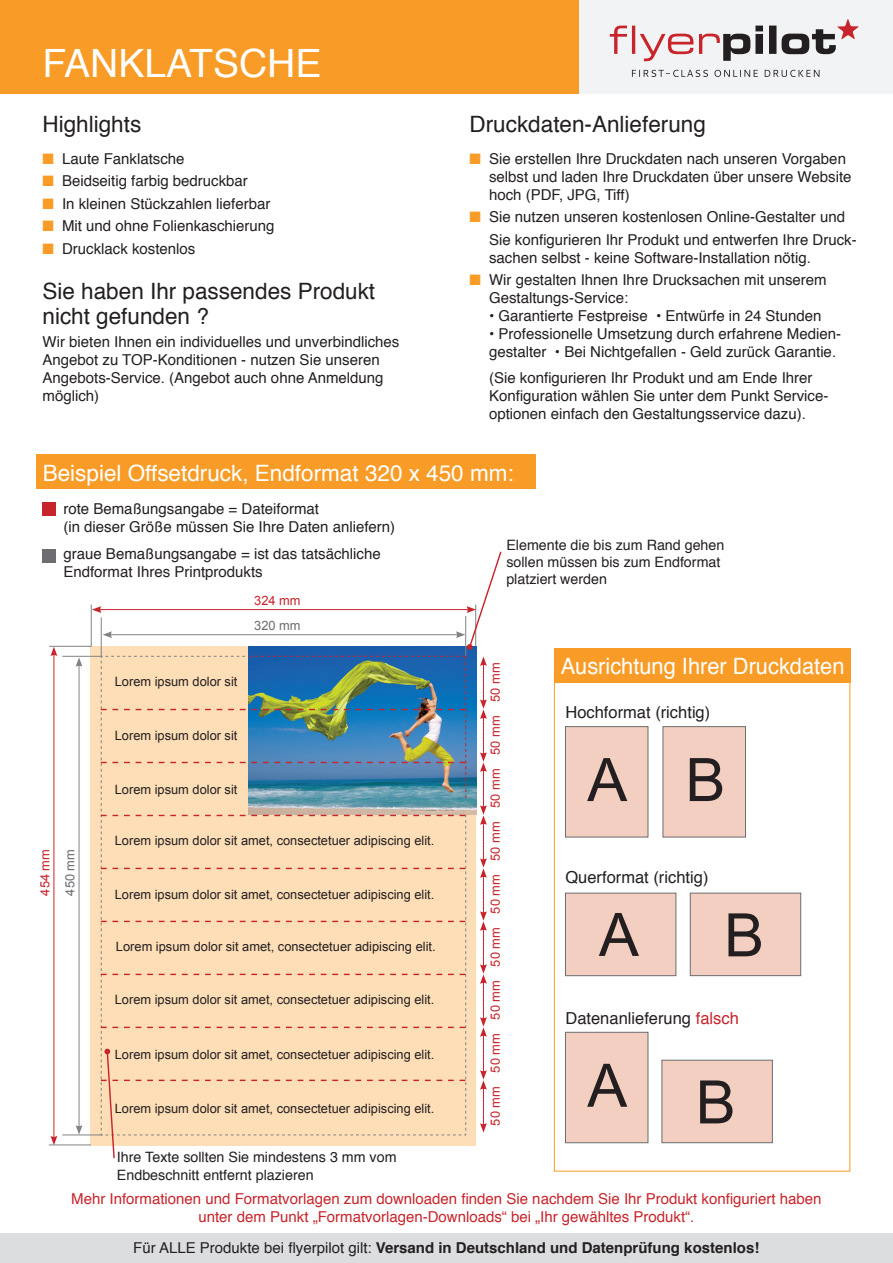
<style>
.page{position:relative;width:893px;height:1263px;background:#fff}
.page>*{position:absolute;margin:0;border:0;box-sizing:border-box;transform-origin:0 0}
.t1{font:60px "Arial";color:#231f20}
.t2{font:39px "Helvetica";color:#fff}
.t3{font:22.5px/25.5px "Helvetica";color:#231f20}
.t4{font:22.5px "Helvetica";color:#fff}
.t5{font:16.5px "Helvetica";color:#231f20}
.t6{font:15px/18px "Helvetica";color:#231f20}
.t7{font:15px/18px "Helvetica";color:#c8242b;text-align:center}
.t8{font:700 15px "Helvetica";color:#231f20}
.t9{font:14.25px/17.1px "Helvetica";color:#231f20}
.t10{font:12.9px "Arial";color:#231f20}
.t11{font:12.9px "Arial";color:#c8242b}
.t12{font:12.9px "Arial";color:#6c6d70}
.s1{color:#f89c27}
.s2{color:#c8242b}
.s3{font-weight:400}
</style>
<div class="page">
<div style="left:0;top:0;width:580px;height:93px;background:#f89c27"></div>
<div style="left:580px;top:0;width:313px;height:93px;background:#f2f3f4"></div>
<svg style="left:632px;top:70px;width:187px;height:7px"></svg>
<svg style="left:610px;top:19px;width:249px;height:42px"></svg>
<div style="left:0;top:1233px;width:892px;height:30px;background:#dcdddf"></div>
<div style="left:91px;top:646px;width:385px;height:499px;background:#fedeb7"></div>
<hr style="left:101px;top:617px;width:1px;height:40px;background:#808285">
<hr style="left:79px;top:664px;width:1px;height:463px;background:#808285">
<svg style="left:76px;top:1125px;width:6px;height:9px"></svg>
<svg style="left:76px;top:657px;width:6px;height:10px"></svg>
<hr style="left:54px;top:654px;width:1px;height:484px;background:#c8242b">
<svg style="left:50px;top:1136px;width:7px;height:8px"></svg>
<svg style="left:50px;top:647px;width:7px;height:9px"></svg>
<hr style="left:483px;top:664px;width:1px;height:38px;background:#c8242b">
<svg style="left:480px;top:656px;width:7px;height:10px"></svg>
<hr style="left:483px;top:716px;width:1px;height:39px;background:#c8242b">
<svg style="left:480px;top:699px;width:7px;height:20px"></svg>
<hr style="left:483px;top:769px;width:1px;height:39px;background:#c8242b">
<svg style="left:480px;top:752px;width:7px;height:20px"></svg>
<hr style="left:483px;top:822px;width:1px;height:39px;background:#c8242b">
<svg style="left:480px;top:805px;width:7px;height:20px"></svg>
<hr style="left:483px;top:875px;width:1px;height:39px;background:#c8242b">
<svg style="left:480px;top:858px;width:7px;height:20px"></svg>
<hr style="left:483px;top:928px;width:1px;height:39px;background:#c8242b">
<svg style="left:480px;top:911px;width:7px;height:20px"></svg>
<hr style="left:483px;top:981px;width:1px;height:38px;background:#c8242b">
<svg style="left:480px;top:964px;width:7px;height:20px"></svg>
<hr style="left:483px;top:1034px;width:1px;height:38px;background:#c8242b">
<svg style="left:480px;top:1017px;width:7px;height:20px"></svg>
<hr style="left:483px;top:1087px;width:1px;height:38px;background:#c8242b">
<svg style="left:480px;top:1123px;width:7px;height:9px"></svg>
<svg style="left:480px;top:1070px;width:7px;height:20px"></svg>
<hr style="left:91px;top:605px;width:1px;height:42px;background:#808285">
<hr style="left:62px;top:656px;width:40px;height:1px;background:#808285">
<hr style="left:49px;top:646px;width:42px;height:1px;background:#808285">
<hr style="left:62px;top:1134px;width:40px;height:1px;background:#808285">
<hr style="left:49px;top:1144px;width:42px;height:1px;background:#808285">
<hr style="left:110px;top:634px;width:348px;height:1px;background:#808285">
<svg style="left:103px;top:631px;width:9px;height:7px"></svg>
<hr style="left:99px;top:609px;width:370px;height:1px;background:#c8242b">
<svg style="left:92px;top:606px;width:9px;height:7px"></svg>
<img style="left:249px;top:646px;width:227px;height:169px">
<hr style="left:465px;top:616px;width:1px;height:40px;background:#808285">
<svg style="left:101px;top:656px;width:365px;height:503px"></svg>
<svg style="left:456px;top:551px;width:46px;height:99px"></svg>
<div style="left:36px;top:454px;width:500px;height:35px;background:#f89c27"></div>
<div style="left:43px;top:502px;width:13px;height:13px;background:#c8242b"></div>
<div style="left:43px;top:549px;width:13px;height:14px;background:#6c6d70"></div>
<div style="left:554px;top:648px;width:296px;height:34px;background:#f89c27"></div>
<div style="left:565px;top:726px;width:83px;height:111px;background:#f2cfc0;border:1px solid #6c6d70"></div>
<div style="left:565px;top:1032px;width:83px;height:111px;background:#f2cfc0;border:1px solid #6c6d70"></div>
<div style="left:663px;top:726px;width:83px;height:111px;background:#f2cfc0;border:1px solid #6c6d70"></div>
<div style="left:565px;top:893px;width:111px;height:83px;background:#f2cfc0;border:1px solid #6c6d70"></div>
<div style="left:690px;top:893px;width:111px;height:83px;background:#f2cfc0;border:1px solid #6c6d70"></div>
<div style="left:661px;top:1060px;width:112px;height:83px;background:#f2cfc0;border:1px solid #6c6d70"></div>
<h2 class="t2" style="left:43px;top:33px;width:280px">FANKLATSCHE</h2>
<h3 class="t3" style="left:43px;top:112px;width:100px">Highlights</h3>
<h3 class="t3" style="left:470px;top:112px;width:238px">Druckdaten-Anlieferung</h3>
<p class="t6" style="left:43px;top:150px;width:144px"><span class="s1">■</span> Laute Fanklatsche</p>
<p class="t6" style="left:43px;top:172px;width:207px"><span class="s1">■</span> Beidseitig farbig bedruckbar</p>
<p class="t6" style="left:43px;top:195px;width:229px"><span class="s1">■</span> In kleinen Stückzahlen lieferbar</p>
<p class="t6" style="left:43px;top:217px;width:234px"><span class="s1">■</span> Mit und ohne Folienkaschierung</p>
<p class="t6" style="left:43px;top:240px;width:154px"><span class="s1">■</span> Drucklack kostenlos</p>
<h3 class="t3" style="left:43px;top:279px;width:334px">Sie haben Ihr passendes Produkt nicht gefunden ?</h3>
<p class="t6" style="left:43px;top:333px;width:358px">Wir bieten Ihnen ein individuelles und unverbindliches Angebot zu TOP-Konditionen - nutzen Sie unseren Angebots-Service. (Angebot auch ohne Anmeldung möglich)</p>
<p class="t6" style="left:489px;top:150px;width:364px;text-indent:-20px"><span class="s1">■</span> Sie erstellen Ihre Druckdaten nach unseren Vorgaben selbst und laden Ihre Druckdaten über unsere Website hoch (PDF, JPG, Tiff)</p>
<p class="t6" style="left:489px;top:206px;width:369px;line-height:22.5px;text-indent:-20px"><span class="s1">■</span> Sie nutzen unseren kostenlosen Online-Gestalter und<br>Sie konfigurieren Ihr Produkt und entwerfen Ihre Druck-</p>
<p class="t6" style="left:489px;top:249px;width:323px">sachen selbst - keine Software-Installation nötig.</p>
<p class="t6" style="left:489px;top:271px;width:339px;text-indent:-20px"><span class="s1">■</span> Wir gestalten Ihnen Ihre Drucksachen mit unserem<br>Gestaltungs-Service:</p>
<p class="t6" style="left:489px;top:307px;width:334px">• Garantierte Festpreise • Entwürfe in 24 Stunden</p>
<p class="t6" style="left:489px;top:325px;width:354px">• Professionelle Umsetzung durch erfahrene Medien&shy;gestalter • Bei Nichtgefallen - Geld zurück Garantie.</p>
<p class="t6" style="left:489px;top:369px;width:341px">(Sie konfigurieren Ihr Produkt und am Ende Ihrer<br>Konfiguration wählen Sie unter dem Punkt Service&shy;optionen einfach den Gestaltungsservice dazu).</p>
<h3 class="t4" style="left:43px;top:455px;width:473px">Beispiel Offsetdruck, Endformat 320 x 450 mm:</h3>
<p class="t6" style="left:63px;top:500px;width:333px">rote Bemaßungsangabe = Dateiformat<br>(in dieser Größe müssen Sie Ihre Daten anliefern)</p>
<p class="t6" style="left:63px;top:545px;width:319px">graue Bemaßungsangabe = ist das tatsächliche<br>Endformat Ihres Printprodukts</p>
<p class="t9" style="left:506px;top:537px;width:220px">Elemente die bis zum Rand gehen sollen müssen bis zum Endformat platziert werden</p>
<p class="t11" style="left:254px;top:592px;width:48px">324 mm</p>
<p class="t11" style="left:37px;top:896px;width:48px;rotate:-90deg">454 mm</p>
<p class="t12" style="left:62px;top:896px;width:48px;rotate:-90deg">450 mm</p>
<p class="t12" style="left:254px;top:617px;width:48px">320 mm</p>
<p class="t10" style="left:115px;top:673px;width:124px">Lorem ipsum dolor sit</p>
<p class="t10" style="left:115px;top:727px;width:124px">Lorem ipsum dolor sit</p>
<p class="t10" style="left:115px;top:781px;width:124px">Lorem ipsum dolor sit</p>
<p class="t10" style="left:115px;top:832px;width:321px">Lorem ipsum dolor sit amet, consectetuer adipiscing elit.</p>
<p class="t10" style="left:115px;top:886px;width:321px">Lorem ipsum dolor sit amet, consectetuer adipiscing elit.</p>
<p class="t10" style="left:116px;top:938px;width:321px">Lorem ipsum dolor sit amet, consectetuer adipiscing elit.</p>
<p class="t10" style="left:115px;top:991px;width:321px">Lorem ipsum dolor sit amet, consectetuer adipiscing elit.</p>
<p class="t10" style="left:115px;top:1046px;width:321px">Lorem ipsum dolor sit amet, consectetuer adipiscing elit.</p>
<p class="t10" style="left:115px;top:1100px;width:321px">Lorem ipsum dolor sit amet, consectetuer adipiscing elit.</p>
<p class="t9" style="left:117px;top:1149px;width:281px">Ihre Texte sollten Sie mindestens 3 mm vom<br>Endbeschnitt entfernt plazieren</p>
<p class="t11" style="left:487px;top:702px;width:41px;rotate:-90deg">50 mm</p>
<p class="t11" style="left:487px;top:755px;width:41px;rotate:-90deg">50 mm</p>
<p class="t11" style="left:487px;top:808px;width:41px;rotate:-90deg">50 mm</p>
<p class="t11" style="left:487px;top:861px;width:41px;rotate:-90deg">50 mm</p>
<p class="t11" style="left:487px;top:914px;width:41px;rotate:-90deg">50 mm</p>
<p class="t11" style="left:487px;top:966px;width:41px;rotate:-90deg">50 mm</p>
<p class="t11" style="left:487px;top:1019px;width:41px;rotate:-90deg">50 mm</p>
<p class="t11" style="left:487px;top:1072px;width:41px;rotate:-90deg">50 mm</p>
<p class="t11" style="left:487px;top:1125px;width:41px;rotate:-90deg">50 mm</p>
<h3 class="t4" style="left:561px;top:649px;width:285px">Ausrichtung Ihrer Druckdaten</h3>
<p class="t5" style="left:565px;top:700px;width:146px">Hochformat (richtig)</p>
<h1 class="t1" style="left:587px;top:741px;width:42px">A</h1>
<h1 class="t1" style="left:685px;top:741px;width:42px">B</h1>
<p class="t5" style="left:565px;top:864px;width:145px">Querformat (richtig)</p>
<h1 class="t1" style="left:599px;top:895px;width:42px">A</h1>
<h1 class="t1" style="left:724px;top:896px;width:42px">B</h1>
<p class="t5" style="left:565px;top:1005px;width:175px">Datenanlieferung <span class="s2">falsch</span></p>
<h1 class="t1" style="left:587px;top:1046px;width:42px">A</h1>
<h1 class="t1" style="left:696px;top:1063px;width:42px">B</h1>
<p class="t7" style="left:71px;top:1190px;width:752px">Mehr Informationen und Formatvorlagen zum downloaden finden Sie nachdem Sie Ihr Produkt konfiguriert haben unter dem Punkt „Formatvorlagen-Downloads“ bei „Ihr gewähltes Produkt“.</p>
<p class="t8" style="left:133px;top:1236px;width:628px"><span class="s3">Für ALLE Produkte bei flyerpilot gilt:</span> Versand in Deutschland und Datenprüfung kostenlos!</p>
</div>
